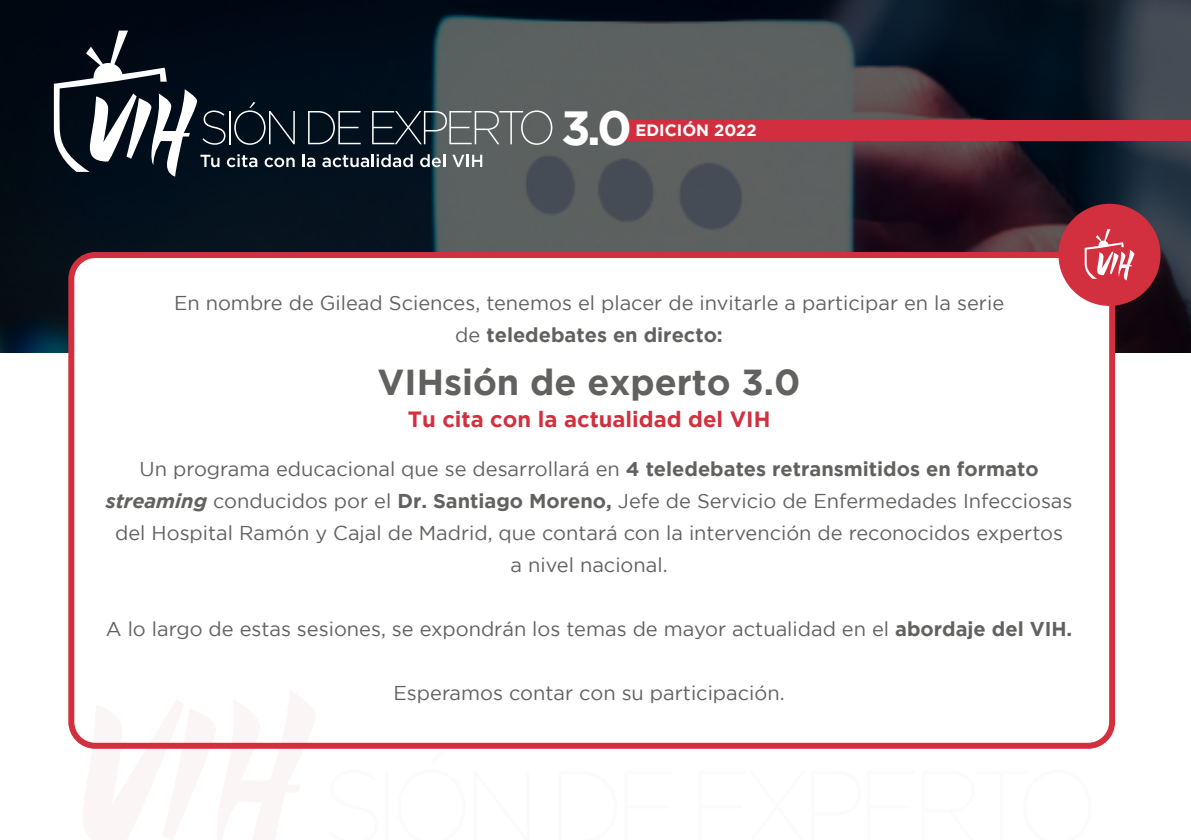
<style>
.page{position:relative;width:1191px;height:840px;background:#fff}
.page>*{position:absolute;margin:0;border:0;box-sizing:border-box;transform-origin:0 0}
.t1{font:700 47.8px "Gotham";color:#fff}
.t2{font:700 36px "Gotham";color:#616160}
.t3{font:700 22px "Gotham";color:#d3303f}
.t4{font:20px/32px "Gotham";color:#616160;text-align:center}
.t5{font:700 16.4px "Gotham";color:#fff}
.s1{font-weight:700}
.s2{font-weight:700;font-style:italic}
</style>
<div class="page">
<img style="left:0;top:0;width:1191px;height:352px">
<div style="left:71px;top:255px;width:1041px;height:490px;background:#fff;border-radius:24px"></div>
<div style="left:68px;top:252px;width:1047px;height:496px;border:6px solid #d3303f;border-radius:24px"></div>
<div style="left:1058px;top:204px;width:102px;height:102px;background:#d3303f;border-radius:50%"></div>
<svg style="left:1084px;top:229px;width:50px;height:51px"></svg>
<svg style="left:82px;top:738px;width:237px;height:11px"></svg>
<hr style="left:386px;top:770px;width:3px;height:69px;background:#b5b5b5">
<svg style="left:308px;top:111px;width:53px;height:33px;background:#2a3541"></svg>
<svg style="left:372px;top:110px;width:180px;height:35px;background:#586063"></svg>
<svg style="left:54px;top:31px;width:241px;height:145px"></svg>
<svg style="left:302px;top:154px;width:13px;height:13px"></svg>
<svg style="left:322px;top:154px;width:91px;height:13px"></svg>
<svg style="left:420px;top:154px;width:25px;height:13px"></svg>
<svg style="left:452px;top:155px;width:30px;height:12px"></svg>
<div style="left:623px;top:120px;width:568px;height:20px;background:#d12e40"></div>
<h1 class="t1" style="left:561px;top:100px;width:73px">3.0</h1>
<p class="t5" style="left:635px;top:121px;width:123px">EDICIÓN 2022</p>
<p class="t4" style="left:174px;top:286px;width:831px">En nombre de Gilead Sciences, tenemos el placer de invitarle a participar en la serie de <span class="s1">teledebates en directo:</span></p>
<h2 class="t2" style="left:377px;top:361px;width:424px">VIHsión de experto 3.0</h2>
<p class="t3" style="left:408px;top:406px;width:364px">Tu cita con la actualidad del VIH</p>
<p class="t4" style="left:106px;top:452px;width:968px">Un programa educacional que se desarrollará en <span class="s1">4 teledebates retransmitidos en formato </span><span class="s2">streaming</span> conducidos por el <span class="s1">Dr. Santiago Moreno,</span> Jefe de Servicio de Enfermedades Infecciosas del Hospital Ramón y Cajal de Madrid, que contará con la intervención de reconocidos expertos<br>a nivel nacional.</p>
<p class="t4" style="left:106px;top:612px;width:968px">A lo largo de estas sesiones, se expondrán los temas de mayor actualidad en el <span class="s1">abordaje del VIH.</span></p>
<p class="t4" style="left:393px;top:676px;width:392px">Esperamos contar con su participación.</p>
</div>
